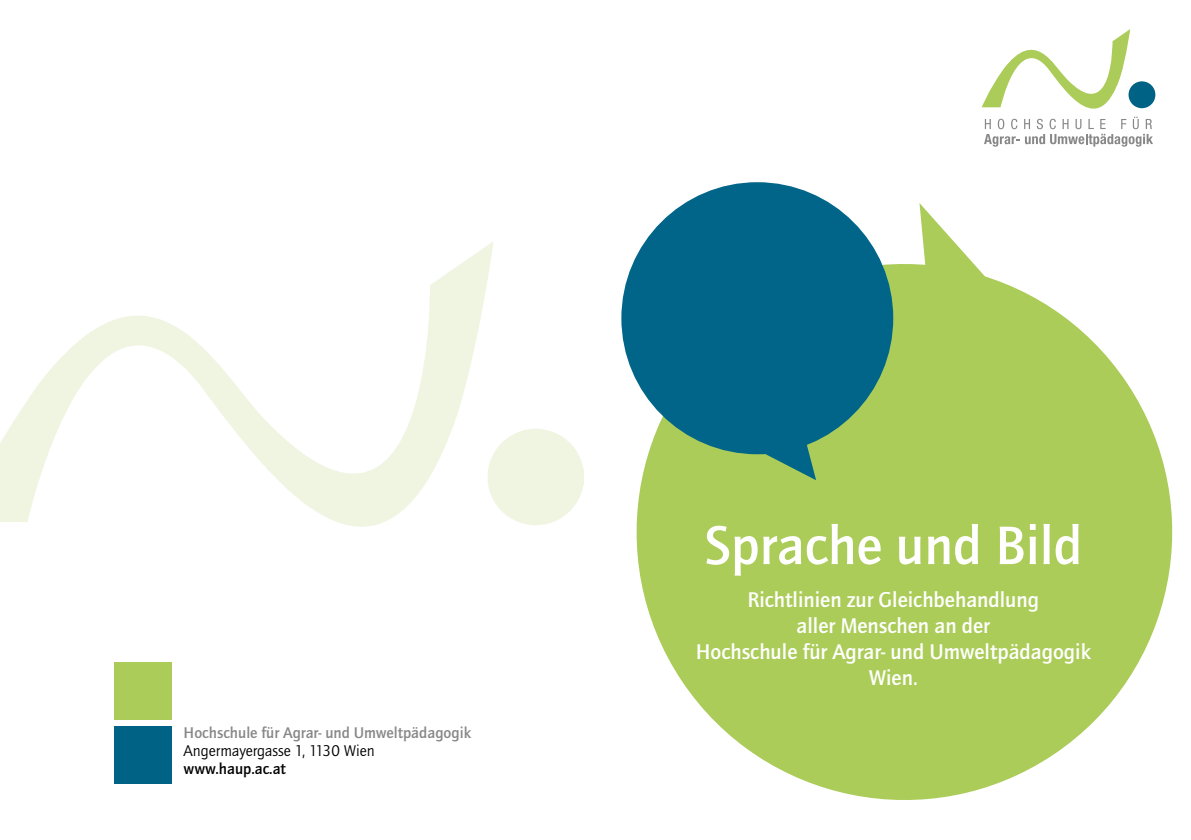
<style>
.page{position:relative;width:1191px;height:840px;background:#fff}
.page>*{position:absolute;margin:0;border:0;box-sizing:border-box;transform-origin:0 0}
.t1{font:700 56px "Quay Itc T";color:#fff}
.t2{font:700 22px/26px "Quay Itc T";color:#fff;text-align:center}
.t3{font:700 16px "Quay Itc T";color:#878787}
.t4{font:16px "Quay Sans";color:#000}
.t5{font:700 16px "Quay Itc T";color:#000}
</style>
<div class="page">
<svg style="left:622px;top:228px;width:551px;height:572px;fill:#abcc58"></svg>
<svg style="left:919px;top:203px;width:70px;height:150px"></svg>
<div style="left:621px;top:182px;width:272px;height:272px;background:#006589;border-radius:50%"></div>
<svg style="left:765px;top:441px;width:51px;height:39px"></svg>
<div style="left:1128px;top:81px;width:27px;height:27px;background:#006385;border-radius:50%"></div>
<svg style="left:982px;top:29px;width:171px;height:118px"></svg>
<div style="left:114px;top:662px;width:58px;height:57px;background:#abcc58"></div>
<div style="left:114px;top:725px;width:58px;height:58px;background:#006385"></div>
<img style="left:0;top:242px;width:583px;height:285px">
<p class="t3" style="left:184px;top:723px;width:289px">Hochschule für Agrar- und Umweltpädagogik</p>
<p class="t4" style="left:184px;top:742px;width:193px">Angermayergasse 1, 1130 Wien</p>
<p class="t5" style="left:184px;top:759px;width:104px">www.haup.ac.at</p>
<h1 class="t1" style="left:704px;top:512px;width:380px">Sprache und Bild</h1>
<p class="t2" style="left:695px;top:586px;width:397px">Richtlinien zur Gleichbehandlung<br>aller Menschen an der<br>Hochschule für Agrar- und Umweltpädagogik<br>Wien.</p>
</div>
